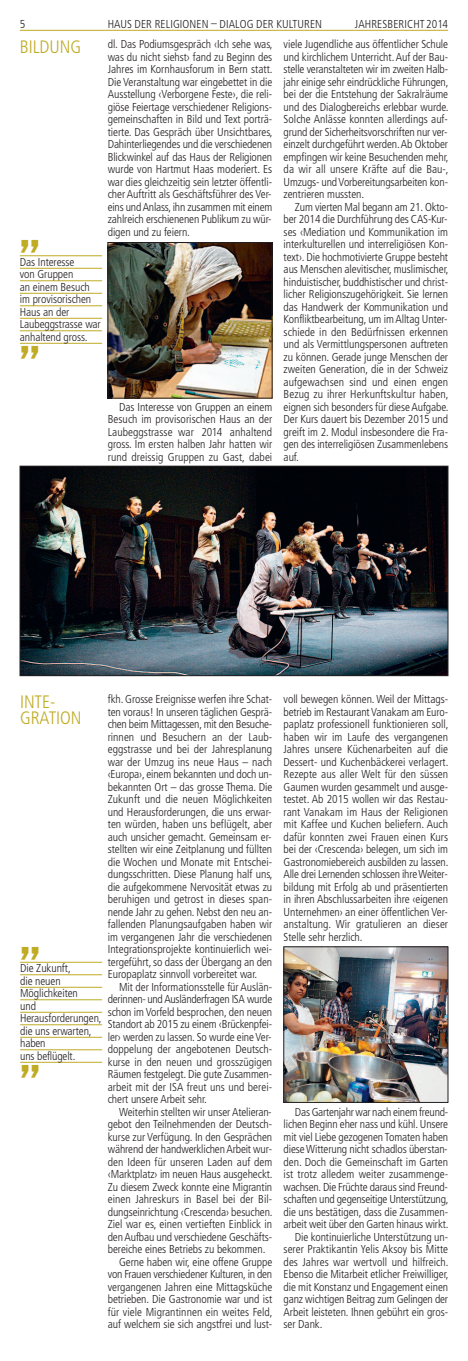
<style>
.page{position:relative;width:468px;height:1361px;background:#fff}
.page>*{position:absolute;margin:0;border:0;box-sizing:border-box;transform-origin:0 0}
.t1{font:condensed 38px "Franklin Gothic";color:#bfab24}
.t2{font:300 condensed 18px/16px "Frutiger";letter-spacing:-.005em;color:#bfab24}
.t3{font:300 condensed 11.5px/12.5px "Frutiger";letter-spacing:-.005em;color:#231f20;text-align:justify}
</style>
<div class="page">
<hr style="left:20px;top:962px;width:82px;height:1px;background:#bfab24">
<hr style="left:20px;top:974px;width:82px;height:1px;background:#bfab24">
<hr style="left:20px;top:987px;width:82px;height:1px;background:#bfab24">
<hr style="left:20px;top:999px;width:82px;height:1px;background:#bfab24">
<hr style="left:20px;top:1012px;width:82px;height:1px;background:#bfab24">
<hr style="left:20px;top:1024px;width:82px;height:1px;background:#bfab24">
<hr style="left:20px;top:1037px;width:82px;height:1px;background:#bfab24">
<hr style="left:20px;top:1049px;width:82px;height:1px;background:#bfab24">
<hr style="left:20px;top:1062px;width:82px;height:1px;background:#bfab24">
<hr style="left:20px;top:255px;width:82px;height:1px;background:#bfab24">
<hr style="left:20px;top:268px;width:82px;height:1px;background:#bfab24">
<hr style="left:20px;top:280px;width:82px;height:1px;background:#bfab24">
<hr style="left:20px;top:293px;width:82px;height:1px;background:#bfab24">
<hr style="left:20px;top:305px;width:82px;height:1px;background:#bfab24">
<hr style="left:20px;top:318px;width:82px;height:1px;background:#bfab24">
<hr style="left:20px;top:330px;width:82px;height:1px;background:#bfab24">
<hr style="left:20px;top:343px;width:82px;height:1px;background:#bfab24">
<hr style="left:20px;top:30px;width:428px;height:1px;background:#bfab24">
<img style="left:22px;top:468px;width:424px;height:206px">
<div style="left:20px;top:466px;width:428px;height:210px;border:1px solid #231f20"></div>
<img style="left:285px;top:948px;width:161px;height:152px">
<div style="left:283px;top:946px;width:165px;height:156px;border:1px solid #231f20"></div>
<img style="left:110px;top:244px;width:160px;height:152px">
<div style="left:108px;top:242px;width:164px;height:156px;border:1px solid #231f20"></div>
<p class="t3" style="left:20px;top:19px;width:7px">5</p>
<p class="t3" style="left:108px;top:19px;width:216px">HAUS DER RELIGIONEN – DIALOG DER KULTUREN</p>
<p class="t3" style="left:355px;top:19px;width:95px">JAHRESBERICHT 2014</p>
<p class="t3" style="left:108px;top:39px;width:166px">dl. Das Podiumsgespräch ‹Ich sehe was, was du nicht siehst› fand zu Beginn des Jahres im Kornhausforum in Bern statt.<br>Die Veranstaltung war eingebettet in die Ausstellung ‹Verborgene Feste›, die reli&shy;giöse Feiertage verschiedener Religions&shy;gemeinschaften in Bild und Text porträ&shy;tierte. Das Gespräch über Unsichtbares, Dahinterliegendes und die verschiedenen Blickwinkel auf das Haus der Religionen wurde von Hartmut Haas moderiert. Es war dies gleichzeitig sein letzter öffentli&shy;cher Auftritt als Geschäftsführer des Ver&shy;eins undAnlass, ihn zusammen mit einem zahlreich erschienenen Publikum zu wür&shy;digen und zu feiern.</p>
<h2 class="t2" style="left:20px;top:40px;width:63px">BILDUNG</h2>
<h1 class="t1" style="left:20px;top:240px;width:22px">’’</h1>
<p class="t3" style="left:20px;top:256px;width:82px;text-align:left">Das Interesse<br>von Gruppen<br>an einem Besuch im provisorischen<br>Haus an der<br>Laubeggstrasse war anhaltend gross.</p>
<h1 class="t1" style="left:20px;top:346px;width:22px">’’</h1>
<p class="t3" style="left:108px;top:401px;width:166px;text-indent:11px">Das Interesse von Gruppen an einem Besuch im provisorischen Haus an der Laubeggstrasse war 2014 anhaltend gross. Im ersten halben Jahr hatten wir rund dreissig Gruppen zu Gast, dabei</p>
<p class="t3" style="left:283px;top:39px;width:166px">viele Jugendliche aus öffentlicher Schule und kirchlichem Unterricht.Auf der Bau&shy;stelle veranstalteten wir im zweiten Halb&shy;jahr einige sehr eindrückliche Führungen, bei der die Entstehung der Sakralräume und des Dialogbereichs erlebbar wurde.<br>Solche Anlässe konnten allerdings auf&shy;grund der Sicherheitsvorschriften nur ver&shy;einzelt durchgeführt werden.Ab Oktober empfingen wir keine Besuchenden mehr, da wir all unsere Kräfte auf die Bau-, Umzugs- undVorbereitungsarbeiten kon&shy;zentrieren mussten.</p>
<p class="t3" style="left:283px;top:201px;width:166px;text-indent:11px">Zum vierten Mal begann am 21. Okto&shy;ber 2014 die Durchführung des CAS-Kur&shy;ses ‹Mediation und Kommunikation im interkulturellen und interreligiösen Kon&shy;text›. Die hochmotivierte Gruppe besteht aus Menschen alevitischer, muslimischer, hinduistischer, buddhistischer und christ&shy;licher Religionszugehörigkeit. Sie lernen das Handwerk der Kommunikation und Konfliktbearbeitung, um imAlltag Unter&shy;schiede in den Bedürfnissen erkennen und als Vermittlungspersonen auftreten zu können. Gerade junge Menschen der zweiten Generation, die in der Schweiz aufgewachsen sind und einen engen Bezug zu ihrer Herkunftskultur haben, eignen sich besonders für dieseAufgabe.<br>Der Kurs dauert bis Dezember 2015 und greift im 2. Modul insbesondere die Fra&shy;gen des interreligiösen Zusammenlebens auf.</p>
<p class="t3" style="left:108px;top:694px;width:166px">fkh. Grosse Ereignisse werfen ihre Schat&shy;ten voraus! In unseren täglichen Gesprä&shy;chen beim Mittagessen, mit den Besuche&shy;rinnen und Besuchern an der Laub&shy;eggstrasse und bei der Jahresplanung war der Umzug ins neue Haus – nach ‹Europa›, einem bekannten und doch un&shy;bekannten Ort – das grosse Thema. Die Zukunft und die neuen Möglichkeiten und Herausforderungen, die uns erwar&shy;ten würden, haben uns beflügelt, aber auch unsicher gemacht. Gemeinsam er&shy;stellten wir eine Zeitplanung und füllten die Wochen und Monate mit Entschei&shy;dungsschritten. Diese Planung half uns, die aufgekommene Nervosität etwas zu beruhigen und getrost in dieses span&shy;nende Jahr zu gehen. Nebst den neu an&shy;fallenden Planungsaufgaben haben wir im vergangenen Jahr die verschiedenen Integrationsprojekte kontinuierlich wei&shy;tergeführt, so dass der Übergang an den Europaplatz sinnvoll vorbereitet war.</p>
<p class="t3" style="left:108px;top:981px;width:166px;text-indent:11px">Mit der Informationsstelle für Auslän&shy;derinnen- undAusländerfragen ISA wurde schon imVorfeld besprochen, den neuen Standort ab 2015 zu einem ‹Brückenpfei&shy;ler› werden zu lassen. So wurde eine Ver&shy;doppelung der angebotenen Deutsch&shy;kurse in den neuen und grosszügigen Räumen festgelegt. Die gute Zusammen&shy;arbeit mit der ISA freut uns und berei&shy;chert unsere Arbeit sehr.</p>
<p class="t3" style="left:119px;top:1106px;width:154px">Weiterhin stellten wir unserAtelieran-</p>
<p class="t3" style="left:108px;top:1119px;width:166px">gebot den Teilnehmenden der Deutsch-</p>
<p class="t3" style="left:108px;top:1131px;width:166px">kurse zur Verfügung. In den Gesprächen</p>
<p class="t3" style="left:108px;top:1144px;width:166px">während der handwerklichenArbeit wur -</p>
<p class="t3" style="left:108px;top:1156px;width:166px">den Ideen für unseren Laden auf dem</p>
<p class="t3" style="left:108px;top:1169px;width:166px">‹Marktplatz› im neuen Haus ausgeheckt.</p>
<p class="t3" style="left:108px;top:1181px;width:166px">Zu diesem Zweck konnte eine Migrantin</p>
<p class="t3" style="left:108px;top:1194px;width:166px">einen Jahreskurs in Basel bei der Bil-</p>
<p class="t3" style="left:108px;top:1206px;width:166px">dungseinrichtung ‹Crescenda› besuchen.</p>
<p class="t3" style="left:108px;top:1219px;width:166px">Ziel war es, einen vertieften Einblick in</p>
<p class="t3" style="left:108px;top:1231px;width:166px">denAufbau und verschiedene Geschäfts -</p>
<p class="t3" style="left:108px;top:1244px;width:159px">bereiche eines Betriebs zu bekommen.</p>
<p class="t3" style="left:119px;top:1256px;width:155px">Gerne haben wir, eine offene Gruppe</p>
<p class="t3" style="left:108px;top:1269px;width:166px">von Frauen verschiedener Kulturen, in den</p>
<p class="t3" style="left:108px;top:1281px;width:166px">vergangenen Jahren eine Mittagsküche</p>
<p class="t3" style="left:108px;top:1294px;width:166px">betrieben. Die Gastronomie war und ist</p>
<p class="t3" style="left:108px;top:1306px;width:166px">für viele Migrantinnen ein weites Feld,</p>
<p class="t3" style="left:108px;top:1319px;width:166px">auf welchem sie sich angstfrei und lust-</p>
<h2 class="t2" style="left:20px;top:695px;width:63px">INTE-<br>GRATION</h2>
<h1 class="t1" style="left:20px;top:946px;width:22px">’’</h1>
<p class="t3" style="left:20px;top:963px;width:83px;text-align:left">Die Zukunft,<br>die neuen<br>Möglichkeiten<br>und<br>Herausforderungen, die uns erwarten, haben<br>uns beflügelt.</p>
<h1 class="t1" style="left:20px;top:1065px;width:22px">’’</h1>
<p class="t3" style="left:283px;top:694px;width:166px">voll bewegen können. Weil der Mittags&shy;betrieb im RestaurantVanakam am Euro&shy;paplatz professionell funktionieren soll, haben wir im Laufe des vergangenen Jahres unsere Küchenarbeiten auf die Dessert- und Kuchenbäckerei verlagert.<br>Rezepte aus aller Welt für den süssen Gaumen wurden gesammelt und ausge&shy;testet. Ab 2015 wollen wir das Restau&shy;rant Vanakam im Haus der Religionen mit Kaffee und Kuchen beliefern. Auch dafür konnten zwei Frauen einen Kurs bei der ‹Crescenda› belegen, um sich im Gastronomiebereich ausbilden zu lassen.<br>Alle drei Lernenden schlossen ihreWeiter - bildung mit Erfolg ab und präsentierten in ihren Abschlussarbeiten ihre ‹eigenen Unternehmen› an einer öffentlichen Ver&shy;anstaltung. Wir gratulieren an dieser Stelle sehr herzlich.</p>
<p class="t3" style="left:295px;top:1106px;width:155px">Das Gartenjahr war nach einem freund-</p>
<p class="t3" style="left:283px;top:1119px;width:166px">lichen Beginn eher nass und kühl. Unsere</p>
<p class="t3" style="left:283px;top:1131px;width:166px">mit viel Liebe gezogenen Tomaten haben</p>
<p class="t3" style="left:283px;top:1144px;width:165px">dieseWitterung nicht schadlos überstan-</p>
<p class="t3" style="left:283px;top:1156px;width:166px">den. Doch die Gemeinschaft im Garten</p>
<p class="t3" style="left:283px;top:1169px;width:166px">ist trotz alledem weiter zusammenge-</p>
<p class="t3" style="left:283px;top:1181px;width:166px">wachsen. Die Früchte daraus sind Freund-</p>
<p class="t3" style="left:283px;top:1194px;width:166px">schaften und gegenseitige Unterstützung,</p>
<p class="t3" style="left:283px;top:1206px;width:166px">die uns bestätigen, dass die Zusammen-</p>
<p class="t3" style="left:283px;top:1219px;width:166px">arbeit weit über den Garten hinaus wirkt.</p>
<p class="t3" style="left:295px;top:1231px;width:155px">Die kontinuierliche Unterstützung un-</p>
<p class="t3" style="left:283px;top:1244px;width:166px">serer Praktikantin Yelis Aksoy bis Mitte</p>
<p class="t3" style="left:283px;top:1256px;width:166px">des Jahres war wertvoll und hilfreich.</p>
<p class="t3" style="left:283px;top:1269px;width:166px">Ebenso die Mitarbeit etlicher Freiwilliger,</p>
<p class="t3" style="left:283px;top:1281px;width:166px">die mit Konstanz und Engagement einen</p>
<p class="t3" style="left:283px;top:1294px;width:166px">ganz wichtigen Beitrag zum Gelingen der</p>
<p class="t3" style="left:283px;top:1306px;width:166px">Arbeit leisteten. Ihnen gebührt ein gros-</p>
<p class="t3" style="left:283px;top:1319px;width:40px">ser Dank.</p>
</div>
